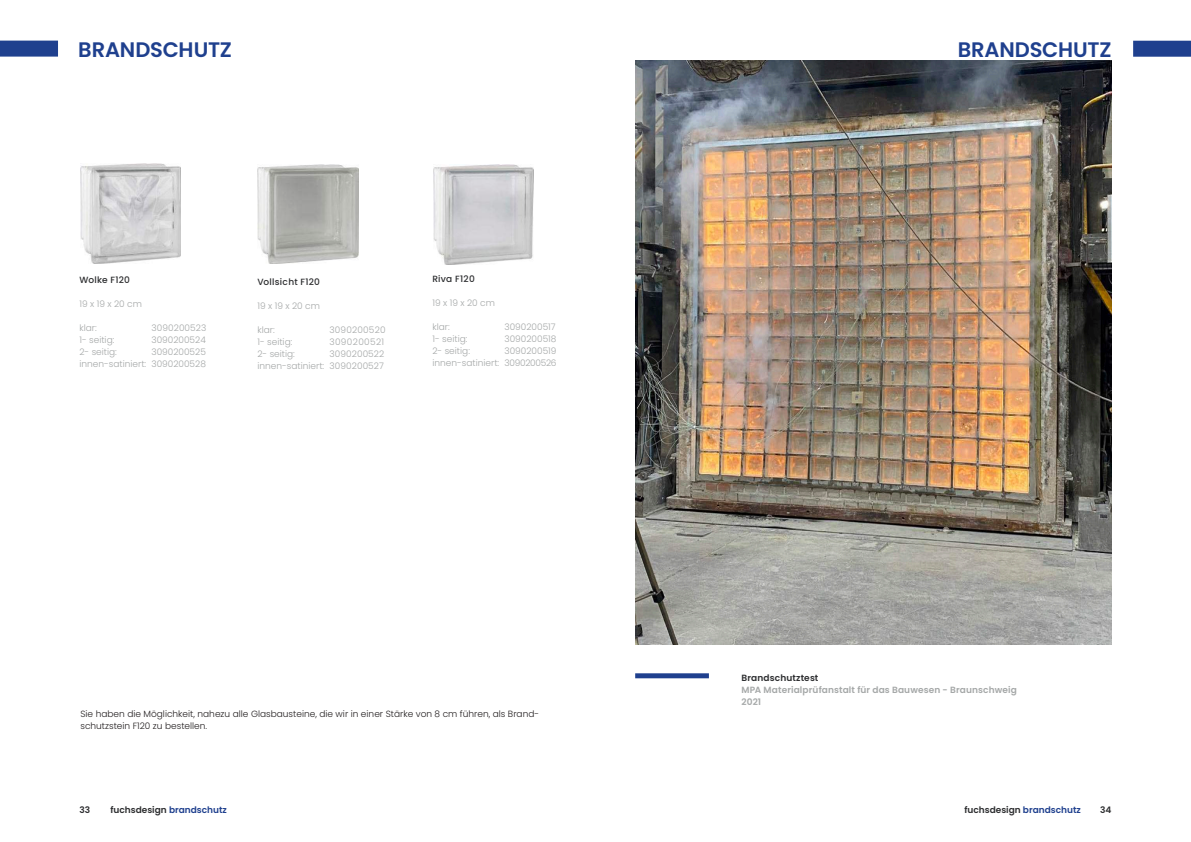
<style>
.page{position:relative;width:1191px;height:842px;background:#fff}
.page>*{position:absolute;margin:0;border:0;box-sizing:border-box;transform-origin:0 0}
.t1{font:600 21px "Poppins";letter-spacing:-.01em;color:#1f408e}
.t2{font:300 9px/12px "Poppins";color:#a5a8a8;text-align:right}
.t3{font:300 9px/12px "Poppins";color:#231f20}
.t4{font:600 9px "Poppins";color:#2d2e30}
.t5{font:600 9px/12px "Poppins";letter-spacing:.015em;color:#a5a8a8}
.t6{font:500 9px "Poppins";letter-spacing:.03em;color:#2d2e30}
.t7{font:300 9px "Poppins";letter-spacing:.02em;color:#a5a8a8}
.t8{font:300 9px "Poppins";letter-spacing:.04em;color:#a5a8a8}
.s1{color:#1f408e}
</style>
<div class="page">
<div style="left:635px;top:673px;width:74px;height:5px;background:#1f408e"></div>
<img style="left:258px;top:164px;width:100px;height:100px">
<img style="left:81px;top:163px;width:100px;height:101px">
<img style="left:635px;top:60px;width:476px;height:585px">
<img style="left:433px;top:165px;width:100px;height:99px">
<div style="left:0;top:41px;width:58px;height:16px;background:#1f408e"></div>
<div style="left:1133px;top:41px;width:58px;height:16px;background:#1f408e"></div>
<h1 class="t1" style="left:78px;top:37px;width:155px">BRANDSCHUTZ</h1>
<h1 class="t1" style="left:957px;top:37px;width:155px">BRANDSCHUTZ</h1>
<p class="t6" style="left:79px;top:276px;width:52px">Wolke F120</p>
<p class="t2" style="left:79px;top:298px;width:64px">19 x 19 x 20 cm</p>
<p class="t2" style="left:79px;top:322px;width:19px">klar:</p>
<p class="t2" style="left:151px;top:322px;width:56px">3090200523</p>
<p class="t2" style="left:79px;top:334px;width:37px">1- seitig:</p>
<p class="t2" style="left:151px;top:334px;width:56px">3090200524</p>
<p class="t2" style="left:79px;top:346px;width:39px">2- seitig:</p>
<p class="t2" style="left:79px;top:346px;width:128px">3090200525<br>innen-satiniert: 3090200528</p>
<p class="t6" style="left:257px;top:278px;width:64px">Vollsicht F120</p>
<p class="t2" style="left:257px;top:300px;width:64px">19 x 19 x 20 cm</p>
<p class="t2" style="left:257px;top:324px;width:19px">klar:</p>
<p class="t7" style="left:329px;top:324px;width:58px">3090200520</p>
<p class="t2" style="left:257px;top:336px;width:37px">1- seitig:</p>
<p class="t8" style="left:329px;top:336px;width:56px">3090200521</p>
<p class="t2" style="left:257px;top:348px;width:39px">2- seitig:</p>
<p class="t2" style="left:257px;top:348px;width:128px">3090200522<br>innen-satiniert: 3090200527</p>
<p class="t6" style="left:432px;top:275px;width:44px">Riva F120</p>
<p class="t2" style="left:432px;top:297px;width:64px">19 x 19 x 20 cm</p>
<p class="t2" style="left:432px;top:321px;width:19px">klar:</p>
<p class="t2" style="left:504px;top:321px;width:53px">3090200517</p>
<p class="t2" style="left:432px;top:333px;width:37px">1- seitig:</p>
<p class="t2" style="left:504px;top:333px;width:54px">3090200518</p>
<p class="t2" style="left:432px;top:345px;width:39px">2- seitig:</p>
<p class="t2" style="left:432px;top:345px;width:126px">3090200519<br>innen-satiniert: 3090200526</p>
<p class="t3" style="left:80px;top:708px;width:460px">Sie haben die Möglichkeit, nahezu alle Glasbausteine, die wir in einer Stärke von 8 cm führen, als Brand&shy;schutzstein F120 zu bestellen.</p>
<p class="t4" style="left:741px;top:672px;width:78px">Brandschutztest</p>
<p class="t5" style="left:741px;top:684px;width:277px">MPA Materialprüfanstalt für das Bauwesen - Braunschweig<br>2021</p>
<p class="t4" style="left:79px;top:804px;width:12px">33</p>
<p class="t4" style="left:110px;top:804px;width:118px">fuchsdesign <span class="s1">brandschutz</span></p>
<p class="t4" style="left:964px;top:804px;width:118px">fuchsdesign <span class="s1">brandschutz</span></p>
<p class="t4" style="left:1100px;top:804px;width:13px">34</p>
</div>
